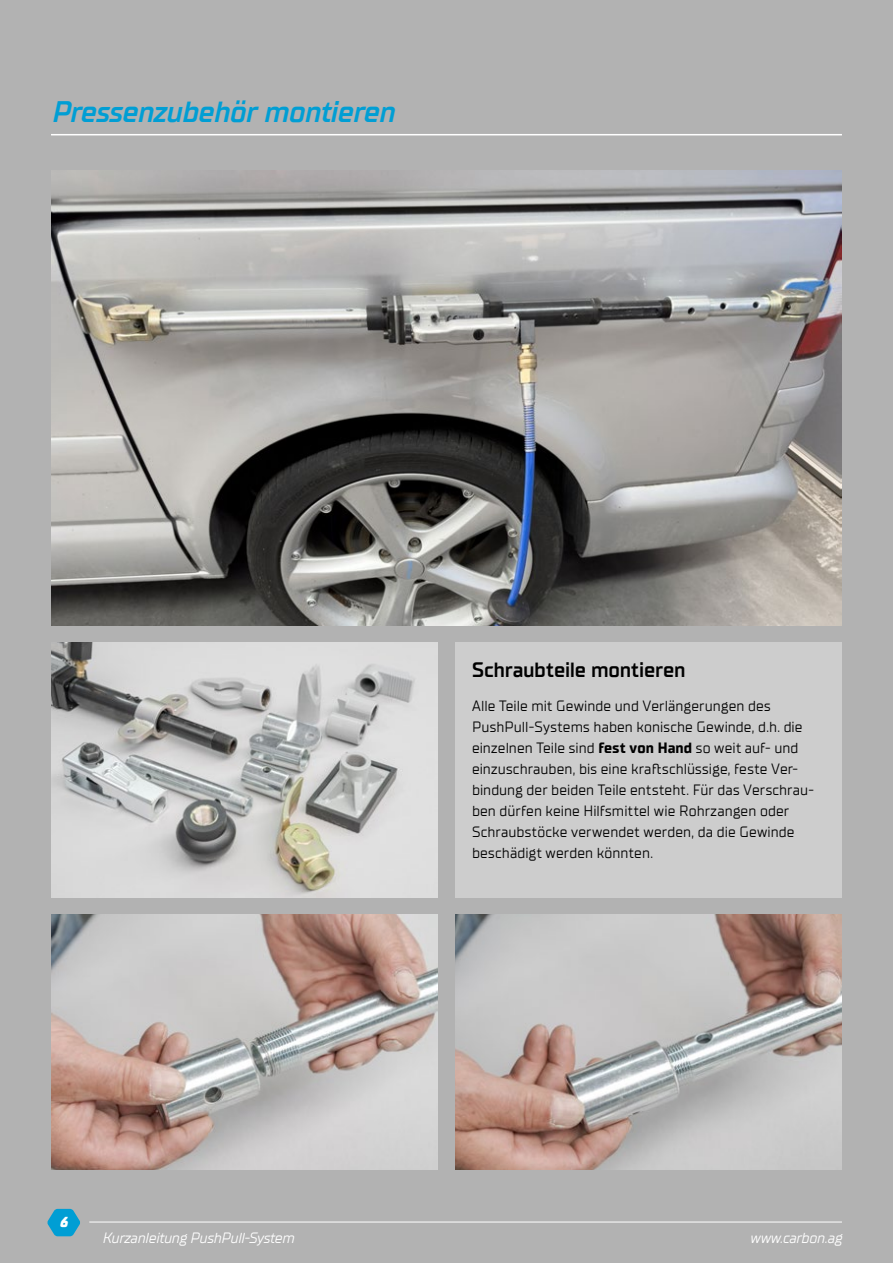
<style>
.page{position:relative;width:893px;height:1263px;background:#b2b2b2}
.page>*{position:absolute;margin:0;border:0;box-sizing:border-box;transform-origin:0 0}
.t1{font:italic 600 29.7px "TT Supermolot Neue";letter-spacing:-.015em;color:#009ed4}
.t2{font:600 21px "TT Supermolot Neue";letter-spacing:-.015em;color:#000}
.t3{font:15px/21px "TT Supermolot Neue";letter-spacing:.005em;color:#000}
.t4{font:italic 15px "TT Supermolot Neue";letter-spacing:-.015em;color:#fff}
.t5{font:italic 800 14.55px "TT Supermolot Neue";color:#fff}
.s1{font-weight:700}
</style>
<div class="page">
<hr style="left:89px;top:1222px;width:753px;height:1px;background:#fff">
<svg style="left:47px;top:1209px;width:33px;height:27px"></svg>
<hr style="left:51px;top:134px;width:791px;height:1px;background:#fff">
<img style="left:51px;top:914px;width:387px;height:255px">
<img style="left:51px;top:642px;width:387px;height:255px">
<img style="left:455px;top:914px;width:387px;height:255px">
<div style="left:455px;top:642px;width:387px;height:255px;background:#cdcdcd"></div>
<img style="left:51px;top:170px;width:791px;height:455px">
<h1 class="t1" style="left:51px;top:94px;width:345px">Pressenzubehör montieren</h1>
<p class="t5" style="left:60px;top:1213px;width:10px">6</p>
<p class="t4" style="left:102px;top:1229px;width:194px">Kurzanleitung PushPull-System</p>
<h2 class="t2" style="left:472px;top:657px;width:215px">Schraubteile montieren</h2>
<p class="t3" style="left:472px;top:695px;width:344px">Alle Teile mit Gewinde und Verlängerungen des PushPull-Systems haben konische Gewinde, d.h. die einzelnen Teile sind <span class="s1">fest von Hand</span> so weit auf- und einzuschrauben, bis eine kraftschlüssige, feste Ver&shy;bindung der beiden Teile entsteht. Für das Verschrau&shy;ben dürfen keine Hilfsmittel wie Rohrzangen oder Schraubstöcke verwendet werden, da die Gewinde beschädigt werden könnten.</p>
<p class="t4" style="left:750px;top:1229px;width:94px">www.carbon.ag</p>
</div>
